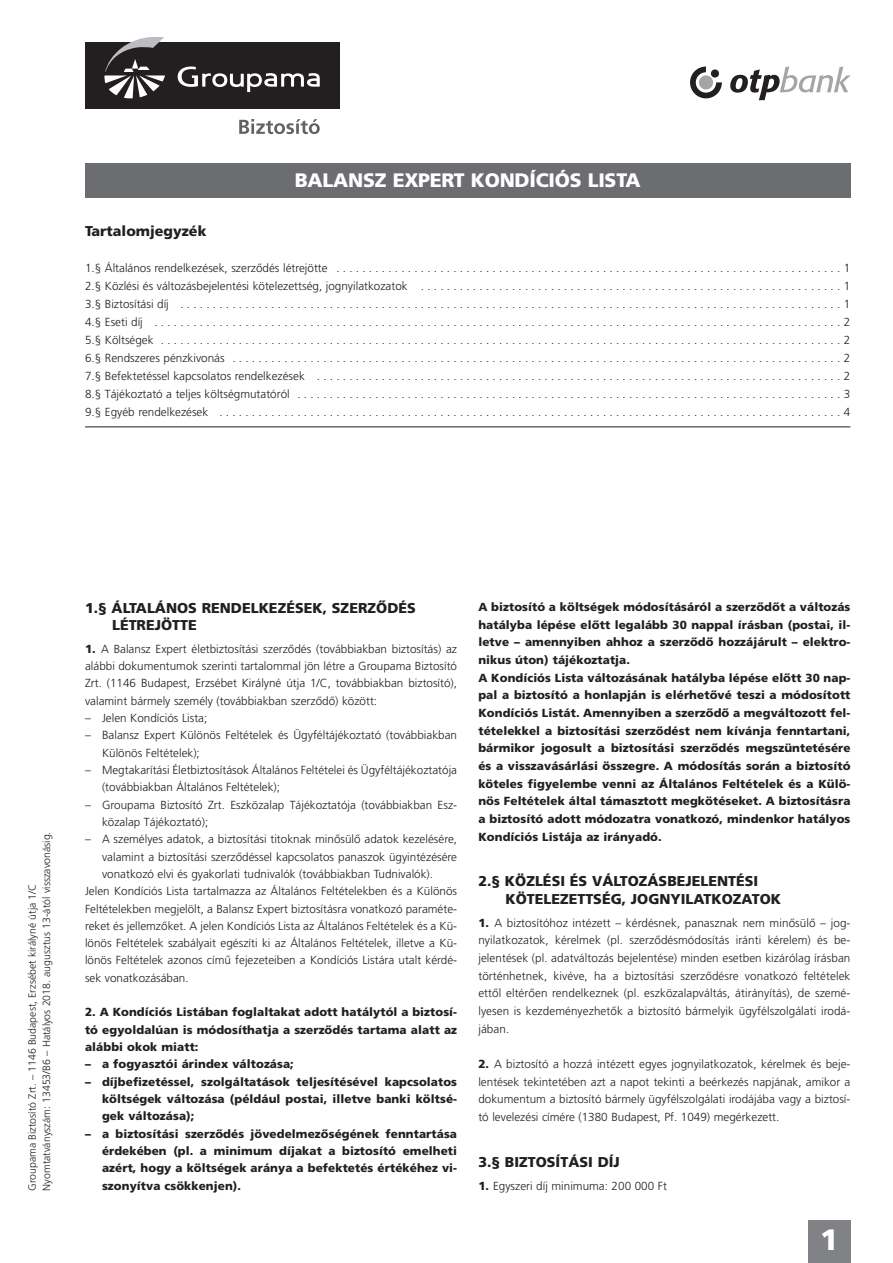
<style>
.page{position:relative;width:893px;height:1263px;background:#fff}
.page>*{position:absolute;margin:0;border:0;box-sizing:border-box;transform-origin:0 0}
.t1{font:700 29.4px "Frutiger M";color:#fff}
.t2{font:700 19.5px "Frutiger M";letter-spacing:-.01em;color:#fff}
.t3{font:700 14.25px/17.2px "Frutiger M";color:#231f20}
.t4{font:11.7px/17.7px "Frutiger M Light";color:#231f20;text-align:justify}
.t5{font:700 11.7px/17.7px "Frutiger M";letter-spacing:.005em;color:#231f20;text-align:justify}
.t6{font:10.5px/14.2px "Frutiger M Light";color:#231f20}
.s1{font-family:"Frutiger M";font-weight:700}
</style>
<div class="page">
<div style="left:808px;top:1220px;width:42px;height:43px;background:#808285"></div>
<div style="left:85px;top:164px;width:765px;height:34px;background:#6c6d70"></div>
<hr style="left:85px;top:426px;width:765px;height:1px;background:#231f20">
<svg style="left:730px;top:67px;width:120px;height:33px"></svg>
<svg style="left:690px;top:67px;width:32px;height:31px"></svg>
<div style="left:699px;top:75px;width:14px;height:15px;background:#a4a5a9;border-radius:50%"></div>
<div style="left:711px;top:69px;width:8px;height:9px;background:#231f20;border-radius:50%"></div>
<div style="left:85px;top:43px;width:255px;height:66px;background:#231f20"></div>
<svg style="left:178px;top:67px;width:142px;height:25px"></svg>
<svg style="left:104px;top:37px;width:61px;height:61px"></svg>
<svg style="left:239px;top:119px;width:81px;height:15px"></svg>
<h2 class="t2" style="left:295px;top:173px;width:347px">BALANSZ EXPERT KONDÍCIÓS LISTA</h2>
<p class="t3" style="left:85px;top:224px;width:123px">Tartalomjegyzék</p>
<p class="t4" style="left:85px;top:260px;width:767px">1.§Általánosrendelkezések,szerződéslétrejötte ..............................................................................1<br>2.§Közlésiésváltozásbejelentésikötelezettség,jognyilatkozatok .................................................................1<br>3.§Biztosításidíj ......................................................................................................1<br>4.§Esetidíj ..........................................................................................................2<br>5.§Költségek .........................................................................................................2<br>6.§Rendszerespénzkivonás ..............................................................................................2<br>7.§Befektetésselkapcsolatosrendelkezések .................................................................................2<br>8.§Tájékoztatóateljesköltségmutatóról ....................................................................................3<br>9.§Egyébrendelkezések ................................................................................................4</p>
<p class="t6" style="left:26px;top:1191px;width:361px;rotate:-90deg">Groupama Biztosító Zrt. – 1146 Budapest, Erzsébet királyné útja 1/C<br>Nyomtatványszám: 13453/B6 – Hatályos 2018. augusztus 13-ától visszavonásig.</p>
<p class="t3" style="left:112px;top:600px;width:305px;text-indent:-27px">1.§ ÁLTALÁNOS RENDELKEZÉSEK, SZERZŐDÉS<br>LÉTREJÖTTE</p>
<p class="t4" style="left:85px;top:641px;width:374px;line-height:17.2px"><span class="s1">1.</span> A Balansz Expert életbiztosítási szerződés (továbbiakban biztosítás) az alábbi dokumentumok szerinti tartalommal jön létre a Groupama Biztosító Zrt. (1146 Budapest, Erzsébet Királyné útja 1/C, továbbiakban biztosító), valamint bármely személy (továbbiakban szerződő) között:</p>
<p class="t4" style="left:85px;top:710px;width:124px">– Jelen Kondíciós Lista;</p>
<p class="t4" style="left:102px;top:728px;width:357px;line-height:17.2px;text-indent:-17px">– Balansz Expert Különös Feltételek és Ügyféltájékoztató (továbbiakban<br>Különös Feltételek);</p>
<p class="t4" style="left:102px;top:762px;width:357px;line-height:17.2px;text-indent:-17px">– Megtakarítási Életbiztosítások Általános Feltételei és Ügyféltájékoztatója (továbbiakban Általános Feltételek);</p>
<p class="t4" style="left:102px;top:797px;width:357px;line-height:17.2px;text-indent:-17px">– Groupama Biztosító Zrt. Eszközalap Tájékoztatója (továbbiakban Esz&shy;közalap Tájékoztató);</p>
<p class="t4" style="left:85px;top:831px;width:374px">– A személyes adatok, a biztosítási titoknak minősülő adatok kezelésére,</p>
<p class="t4" style="left:102px;top:848px;width:357px">valamint a biztosítási szerződéssel kapcsolatos panaszok ügyintézésére</p>
<p class="t4" style="left:102px;top:866px;width:333px">vonatkozó elvi és gyakorlati tudnivalók (továbbiakban Tudnivalók).</p>
<p class="t4" style="left:85px;top:883px;width:374px">Jelen Kondíciós Lista tartalmazza az Általános Feltételekben és a Különös</p>
<p class="t4" style="left:85px;top:900px;width:374px">Feltételekben megjelölt, a Balansz Expert biztosításra vonatkozó paraméte-</p>
<p class="t4" style="left:85px;top:918px;width:374px">reket és jellemzőket. A jelen Kondíciós Lista az Általános Feltételek és a Kü-</p>
<p class="t4" style="left:85px;top:935px;width:374px">lönös Feltételek szabályait egészíti ki az Általános Feltételek, illetve a Kü-</p>
<p class="t4" style="left:85px;top:952px;width:374px">lönös Feltételek azonos című fejezeteiben a Kondíciós Listára utalt kérdé-</p>
<p class="t4" style="left:85px;top:970px;width:105px">sek vonatkozásában.</p>
<p class="t5" style="left:85px;top:1004px;width:374px;line-height:17.2px">2. A Kondíciós Listában foglaltakat adott hatálytól a biztosí&shy;tó egyoldalúan is módosíthatja a szerződés tartama alatt az alábbi okok miatt:</p>
<p class="t5" style="left:85px;top:1056px;width:210px">– a fogyasztói árindex változása;</p>
<p class="t5" style="left:102px;top:1074px;width:357px;line-height:17.2px;text-indent:-17px">– díjbefizetéssel, szolgáltatások teljesítésével kapcsolatos költségek változása (például postai, illetve banki költsé&shy;gek változása);</p>
<p class="t5" style="left:102px;top:1126px;width:357px;line-height:17.2px;text-indent:-17px">– a biztosítási szerződés jövedelmezőségének fenntartása érdekében (pl. a minimum díjakat a biztosító emelheti azért, hogy a költségek aránya a befektetés értékéhez vi&shy;szonyítva csökkenjen).</p>
<p class="t5" style="left:478px;top:599px;width:374px;text-align:left">A biztosító a költségek módosításáról a szerződőt a változás hatályba lépése előtt legalább 30 nappal írásban (postai, il&shy;letve – amennyiben ahhoz a szerződő hozzájárult – elektro&shy;nikus úton) tájékoztatja.<br>A Kondíciós Lista változásának hatályba lépése előtt 30 nap&shy;pal a biztosító a honlapján is elérhetővé teszi a módosított Kondíciós Listát. Amennyiben a szerződő a megváltozott fel&shy;tételekkel a biztosítási szerződést nem kívánja fenntartani, bármikor jogosult a biztosítási szerződés megszüntetésére és a visszavásárlási összegre. A módosítás során a biztosító köteles figyelembe venni az Általános Feltételek és a Külö&shy;nös Feltételek által támasztott megkötéseket. A biztosításra a biztosító adott módozatra vonatkozó, mindenkor hatályos Kondíciós Listája az irányadó.</p>
<p class="t3" style="left:505px;top:873px;width:277px;line-height:17.7px;text-indent:-27px">2.§ KÖZLÉSI ÉS VÁLTOZÁSBEJELENTÉSI<br>KÖTELEZETTSÉG, JOGNYILATKOZATOK</p>
<p class="t4" style="left:478px;top:915px;width:374px"><span class="s1">1.</span> A biztosítóhoz intézett – kérdésnek, panasznak nem minősülő – jog&shy;nyilatkozatok, kérelmek (pl. szerződésmódosítás iránti kérelem) és be&shy;jelentések (pl. adatváltozás bejelentése) minden esetben kizárólag írásban történhetnek, kivéve, ha a biztosítási szerződésre vonatkozó feltételek ettől eltérően rendelkeznek (pl. eszközalapváltás, átirányítás), de szemé&shy;lyesen is kezdeményezhetők a biztosító bármelyik ügyfélszolgálati irodá&shy;jában.</p>
<p class="t4" style="left:478px;top:1056px;width:374px"><span class="s1">2.</span> A biztosító a hozzá intézett egyes jognyilatkozatok, kérelmek és beje&shy;lentések tekintetében azt a napot tekinti a beérkezés napjának, amikor a dokumentum a biztosító bármely ügyfélszolgálati irodájába vagy a biztosí&shy;tó levelezési címére (1380 Budapest, Pf. 1049) megérkezett.</p>
<p class="t3" style="left:478px;top:1154px;width:143px">3.§ BIZTOSÍTÁSI DÍJ</p>
<p class="t4" style="left:478px;top:1177px;width:190px"><span class="s1">1.</span> Egyszeri díj minimuma: 200 000 Ft</p>
<h1 class="t1" style="left:820px;top:1227px;width:20px">1</h1>
</div>
